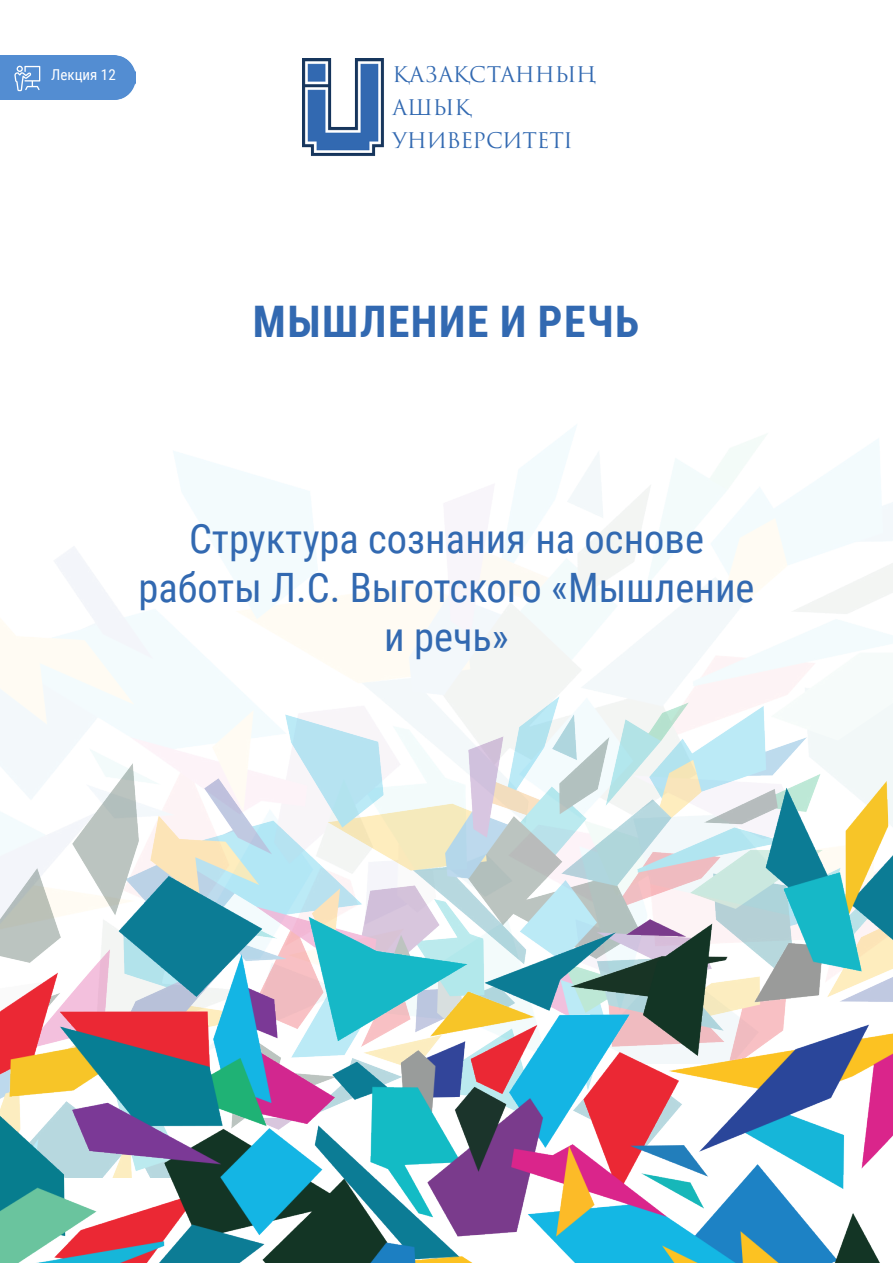
<style>
.page{position:relative;width:893px;height:1263px;background:#fff}
.page>*{position:absolute;margin:0;border:0;box-sizing:border-box;transform-origin:0 0}
.t1{font:700 43.5px "Roboto Condensed";letter-spacing:.035em;color:#3269b1}
.t2{font:40.5px/48.6px "Roboto Condensed";color:#3269b1;text-align:center}
.t3{font:21px "Trajan Pro 3";letter-spacing:-.01em;color:#3269b1}
.t4{font:15px "Roboto Condensed";color:#fff}
</style>
<div class="page">
<img style="left:0;top:425px;width:893px;height:638px">
<img style="left:302px;top:58px;width:82px;height:98px">
<img style="left:0;top:696px;width:892px;height:33px">
<img style="left:0;top:729px;width:892px;height:534px">
<div style="left:0;top:55px;width:136px;height:45px;background:#538dd2"></div>
<svg style="left:14px;top:66px;width:26px;height:25px"></svg>
<p class="t4" style="left:51px;top:64px;width:66px">Лекция 12</p>
<p class="t3" style="left:393px;top:60px;width:205px">ҚАЗАҚСТАННЫҢ</p>
<p class="t3" style="left:393px;top:93px;width:80px">АШЫҚ</p>
<p class="t3" style="left:393px;top:126px;width:182px">УНИВЕРСИТЕТІ</p>
<p class="t1" style="left:253px;top:291px;width:388px">МЫШЛЕНИЕ И РЕЧЬ</p>
<p class="t2" style="left:138px;top:513px;width:618px">Структура сознания на основе работы Л.С. Выготского «Мышление и речь»</p>
</div>
